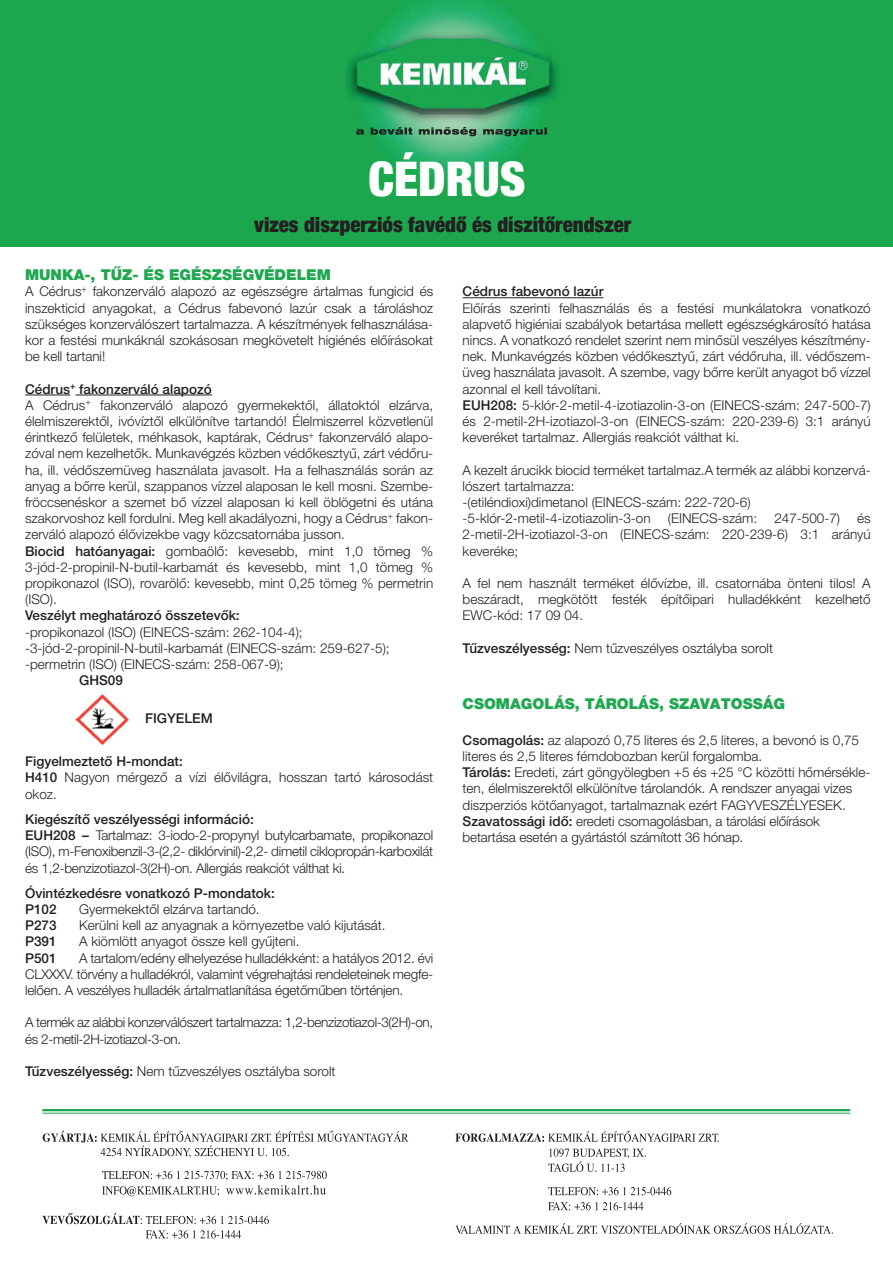
<style>
.page{position:relative;width:893px;height:1263px;background:#fff}
.page>*{position:absolute;margin:0;border:0;box-sizing:border-box;transform-origin:0 0}
.t1{font:900 condensed 48px "Helvetica Neue LT Pro";color:#fff}
.t2{font:900 condensed 21px "Helvetica Neue LT Pro";color:#231f20}
.t3{font:900 15px "Helvetica Neue LT Pro";color:#1fa84f}
.t4{font:300 13.5px/16.2px "Helvetica Neue LT Pro";color:#231f20}
.t5{font:300 13.5px/16.2px "Helvetica Neue LT Pro";letter-spacing:-.02em;color:#231f20}
.t6{font:500 13.5px/16.2px "Helvetica Neue LT Pro";color:#231f20}
.t7{font:300 13.5px/16.2px "Helvetica Neue LT Pro";letter-spacing:-.025em;color:#231f20}
.s1{font-weight:500}
</style>
<div class="page">
<img style="left:0;top:0;width:893px;height:247px">
<svg style="left:356px;top:127px;width:191px;height:9px;background:#3d7e59"></svg>
<hr style="left:42px;top:1109px;width:808px;height:2px;background:#1ca74e">
<hr style="left:42px;top:1113px;width:808px;height:1px;background:#1ca74e">
<svg style="left:43px;top:1130px;width:365px;height:28px"></svg>
<svg style="left:102px;top:1171px;width:225px;height:25px"></svg>
<svg style="left:42px;top:1213px;width:227px;height:11px"></svg>
<svg style="left:146px;top:1230px;width:95px;height:8px"></svg>
<svg style="left:455px;top:1131px;width:264px;height:11px"></svg>
<svg style="left:548px;top:1148px;width:98px;height:24px"></svg>
<svg style="left:548px;top:1187px;width:123px;height:8px"></svg>
<svg style="left:548px;top:1202px;width:95px;height:8px"></svg>
<svg style="left:455px;top:1223px;width:378px;height:11px"></svg>
<hr style="left:25px;top:395px;width:45px;height:1px;background:#231f20">
<hr style="left:76px;top:395px;width:136px;height:1px;background:#231f20">
<img style="left:75px;top:694px;width:54px;height:50px">
<hr style="left:463px;top:297px;width:140px;height:1px;background:#231f20">
<h1 class="t1" style="left:368px;top:149px;width:159px">CÉDRUS</h1>
<h2 class="t2" style="left:254px;top:212px;width:378px">vizes diszperziós favédő és díszítőrendszer</h2>
<p class="t3" style="left:25px;top:266px;width:307px">MUNKA-, TŰZ- ÉS EGÉSZSÉGVÉDELEM</p>
<p class="t4" style="left:25px;top:283px;width:410px;text-align:justify">A Cédrus<sup>+</sup> fakonzerváló alapozó az egészségre ártalmas fungicid és inszekticid anyagokat, a Cédrus fabevonó lazúr csak a tároláshoz szükséges konzerválószert tartalmazza. A készítmények felhasználása&shy;kor a festési munkáknál szokásosan megkövetelt higiénés előírásokat be kell tartani!</p>
<p class="t4" style="left:25px;top:380px;width:410px"><span class="s1">Cédrus</span><sup>+</sup> <span class="s1">fakonzerváló alapozó<br></span>A Cédrus<sup>+</sup> fakonzerváló alapozó gyermekektől, állatoktól elzárva, élelmiszerektől, ivóvíztől elkülönítve tartandó! Élelmiszerrel közvetlenül érintkező felületek, méhkasok, kaptárak, Cédrus<sup>+</sup> fakonzerváló alapo&shy;zóval nem kezelhetők. Munkavégzés közben védőkesztyű, zárt védőru&shy;ha, ill. védőszemüveg használata javasolt. Ha a felhasználás során az anyag a bőrre kerül, szappanos vízzel alaposan le kell mosni. Szembe&shy;fröccsenéskor a szemet bő vízzel alaposan ki kell öblögetni és utána szakorvoshoz kell fordulni. Meg kell akadályozni, hogy a Cédrus<sup>+</sup> fakon&shy;zerváló alapozó élővizekbe vagy közcsatornába jusson.<br><span class="s1">Biocid hatóanyagai:</span> gombaölő: kevesebb, mint 1,0 tömeg % 3-jód-2-propinil-N-butil-karbamát és kevesebb, mint 1,0 tömeg % propikonazol (ISO), rovarölő: kevesebb, mint 0,25 tömeg % permetrin (ISO).</p>
<p class="t6" style="left:25px;top:607px;width:216px">Veszélyt meghatározó összetevők:</p>
<p class="t4" style="left:25px;top:623px;width:366px">-propikonazol (ISO) (EINECS-szám: 262-104-4); -3-jód-2-propinil-N-butil-karbamát (EINECS-szám: 259-627-5); -permetrin (ISO) (EINECS-szám: 258-067-9);</p>
<p class="t6" style="left:79px;top:672px;width:45px">GHS09</p>
<p class="t6" style="left:145px;top:710px;width:69px">FIGYELEM</p>
<p class="t4" style="left:25px;top:753px;width:410px"><span class="s1">Figyelmeztető H-mondat:<br>H410</span> Nagyon mérgező a vízi élővilágra, hosszan tartó károsodást okoz.</p>
<p class="t5" style="left:25px;top:811px;width:410px"><span class="s1">Kiegészítő veszélyességi információ:<br>EUH208 –</span> Tartalmaz: 3-iodo-2-propynyl butylcarbamate, propikonazol (ISO), m-Fenoxibenzil-3-(2,2- diklórvinil)-2,2- dimetil ciklopropán-karboxilát és 1,2-benzizotiazol-3(2H)-on. Allergiás reakciót válthat ki.</p>
<p class="t6" style="left:25px;top:885px;width:251px">Óvintézkedésre vonatkozó P-mondatok:<br>P102</p>
<p class="t4" style="left:79px;top:901px;width:182px">Gyermekektől elzárva tartandó.</p>
<p class="t6" style="left:25px;top:917px;width:33px">P273</p>
<p class="t4" style="left:79px;top:917px;width:308px">Kerülni kell az anyagnak a környezetbe való kijutását.</p>
<p class="t6" style="left:25px;top:933px;width:33px">P391</p>
<p class="t4" style="left:79px;top:933px;width:222px">A kiömlött anyagot össze kell gyűjteni.</p>
<p class="t6" style="left:25px;top:949px;width:33px">P501</p>
<p class="t4" style="left:25px;top:949px;width:410px;text-align:justify;text-indent:54px">A tartalom/edény elhelyezése hulladékként: a hatályos 2012. évi CLXXXV. törvény a hulladékról, valamint végrehajtási rendeleteinek megfe&shy;lelően. A veszélyes hulladék ártalmatlanítása égetőműben történjen.</p>
<p class="t7" style="left:25px;top:1014px;width:410px">A termék az alábbi konzerválószert tartalmazza: 1,2-benzizotiazol-3(2H)-on, és 2-metil-2H-izotiazol-3-on.</p>
<p class="t4" style="left:25px;top:1063px;width:312px"><span class="s1">Tűzveszélyesség:</span> Nem tűzveszélyes osztályba sorolt</p>
<p class="t6" style="left:463px;top:283px;width:142px">Cédrus fabevonó lazúr</p>
<p class="t4" style="left:463px;top:299px;width:410px">Előírás szerinti felhasználás és a festési munkálatokra vonatkozó alapvető higiéniai szabályok betartása mellett egészségkárosító hatása nincs. A vonatkozó rendelet szerint nem minősül veszélyes készítmény&shy;nek. Munkavégzés közben védőkesztyű, zárt védőruha, ill. védőszem&shy;üveg használata javasolt. A szembe, vagy bőrre került anyagot bő vízzel azonnal el kell távolítani.<br><span class="s1">EUH208:</span> 5-klór-2-metil-4-izotiazolin-3-on (EINECS-szám: 247-500-7) és 2-metil-2H-izotiazol-3-on (EINECS-szám: 220-239-6) 3:1 arányú keveréket tartalmaz. Allergiás reakciót válthat ki.</p>
<p class="t4" style="left:463px;top:461px;width:410px">A kezelt árucikk biocid terméket tartalmaz.A termék az alábbi konzervá&shy;lószert tartalmazza:<br>-(etiléndioxi)dimetanol (EINECS-szám: 222-720-6) -5-klór-2-metil-4-izotiazolin-3-on</p>
<p class="t4" style="left:463px;top:510px;width:410px;text-align:justify;text-indent:395px">és 2-metil-2H-izotiazol-3-on (EINECS-szám: 220-239-6) 3:1 arányú keveréke;</p>
<p class="t4" style="left:463px;top:575px;width:410px;text-align:justify">A fel nem használt terméket élővízbe, ill. csatornába önteni tilos! A beszáradt, megkötött festék építőipari hulladékként kezelhető EWC-kód: 17 09 04.</p>
<p class="t4" style="left:463px;top:640px;width:312px"><span class="s1">Tűzveszélyesség:</span> Nem tűzveszélyes osztályba sorolt</p>
<p class="t4" style="left:668px;top:510px;width:91px">(EINECS-szám:</p>
<p class="t4" style="left:774px;top:510px;width:67px">247-500-7)</p>
<p class="t3" style="left:463px;top:695px;width:324px">CSOMAGOLÁS, TÁROLÁS, SZAVATOSSÁG</p>
<p class="t4" style="left:463px;top:732px;width:409px"><span class="s1">Csomagolás:</span> az alapozó 0,75 literes és 2,5 literes, a bevonó is 0,75 literes és 2,5 literes fémdobozban kerül forgalomba.<br><span class="s1">Tárolás:</span> Eredeti, zárt göngyölegben +5 és +25 °C közötti hőmérsékle&shy;ten, élelmiszerektől elkülönítve tárolandók. A rendszer anyagai vizes diszperziós kötőanyagot, tartalmaznak ezért FAGYVESZÉLYESEK.<br><span class="s1">Szavatossági idő:</span> eredeti csomagolásban, a tárolási előírások betartása esetén a gyártástól számított 36 hónap.</p>
</div>
